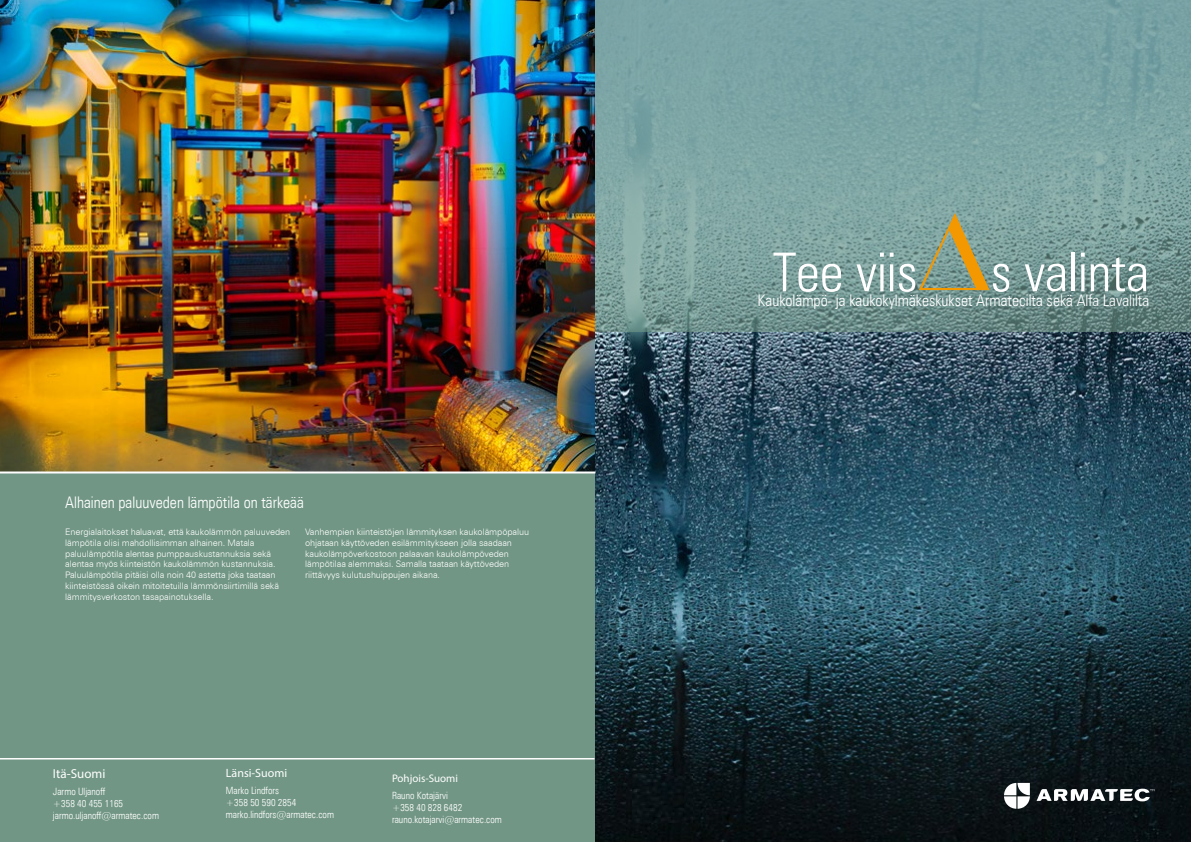
<style>
.page{position:relative;width:1191px;height:842px;background:#fff}
.page>*{position:absolute;margin:0;border:0;box-sizing:border-box;transform-origin:0 0}
.t1{font:300 condensed 53.7px "Zurich BT";color:#fff}
.t2{font:300 condensed 16px "Zurich BT";color:#fff}
.t3{font:13px "Myriad Pro";color:#fff}
.t4{font:12px "Myriad Pro";color:#fff}
.t5{font:11px "Myriad Pro";color:#fff}
.t6{font:300 condensed 10px/12px "Zurich BT";color:#fff}
.t7{font:300 9px/10.8px "Zurich BT";letter-spacing:-.01em;color:#fff}
</style>
<div class="page">
<div style="left:0;top:472px;width:595px;height:370px;background:#719685"></div>
<img style="left:0;top:0;width:595px;height:471px">
<img style="left:595px;top:332px;width:596px;height:510px">
<svg style="left:595px;top:0;width:596px;height:332px;background:#7aa09f"></svg>
<svg style="left:1036px;top:789px;width:118px;height:12px"></svg>
<svg style="left:1004px;top:783px;width:25px;height:26px"></svg>
<svg style="left:917px;top:213px;width:74px;height:78px;background:#939d7b"></svg>
<hr style="left:0;top:758px;width:594px;height:1px;background:#fff">
<hr style="left:0;top:471px;width:595px;height:2px;background:#fff">
<img style="left:633px;top:775px;width:59px;height:48px">
<h2 class="t2" style="left:65px;top:492px;width:240px">Alhainen paluuveden lämpötila on tärkeää</h2>
<p class="t7" style="left:65px;top:526px;width:226px">Energialaitokset haluavat, että kaukolämmön paluuveden lämpötila olisi mahdollisimman alhainen. Matala paluulämpötila alentaa pumppauskustannuksia sekä alentaa myös kiinteistön kaukolämmön kustannuksia.<br>Paluulämpötila pitäisi olla noin 40 astetta joka taataan kiinteistössä oikein mitoitetuilla lämmönsiirtimillä sekä lämmitysverkoston tasapainotuksella.</p>
<p class="t7" style="left:305px;top:526px;width:226px">Vanhempien kiinteistöjen lämmityksen kaukolämpöpaluu ohjataan käyttöveden esilämmitykseen jolla saadaan kaukolämpöverkostoon palaavan kaukolämpöveden lämpötilaa alemmaksi. Samalla taataan käyttöveden riittävyys kulutushuippujen aikana.</p>
<h3 class="t3" style="left:53px;top:766px;width:54px">Itä-Suomi</h3>
<p class="t6" style="left:53px;top:786px;width:108px">Jarmo Uljanoff<br>+358 40 455 1165 jarmo.uljanoff@armatec.com</p>
<h3 class="t4" style="left:226px;top:766px;width:63px">Länsi-Suomi</h3>
<p class="t6" style="left:226px;top:784px;width:110px">Marko Lindfors<br>+358 50 590 2854 marko.lindfors@armatec.com</p>
<p class="t5" style="left:392px;top:772px;width:68px">Pohjois-Suomi</p>
<p class="t6" style="left:392px;top:789px;width:111px">Rauno Kotajärvi<br>+358 40 828 6482 rauno.kotajarvi@armatec.com</p>
<h1 class="t1" style="left:773px;top:240px;width:146px">Tee viis</h1>
<h1 class="t1" style="left:990px;top:240px;width:160px">s valinta</h1>
<h2 class="t2" style="left:757px;top:291px;width:393px">Kaukolämpö- ja kaukokylmäkeskukset Armatecilta sekä Alfa Lavalilta</h2>
</div>
